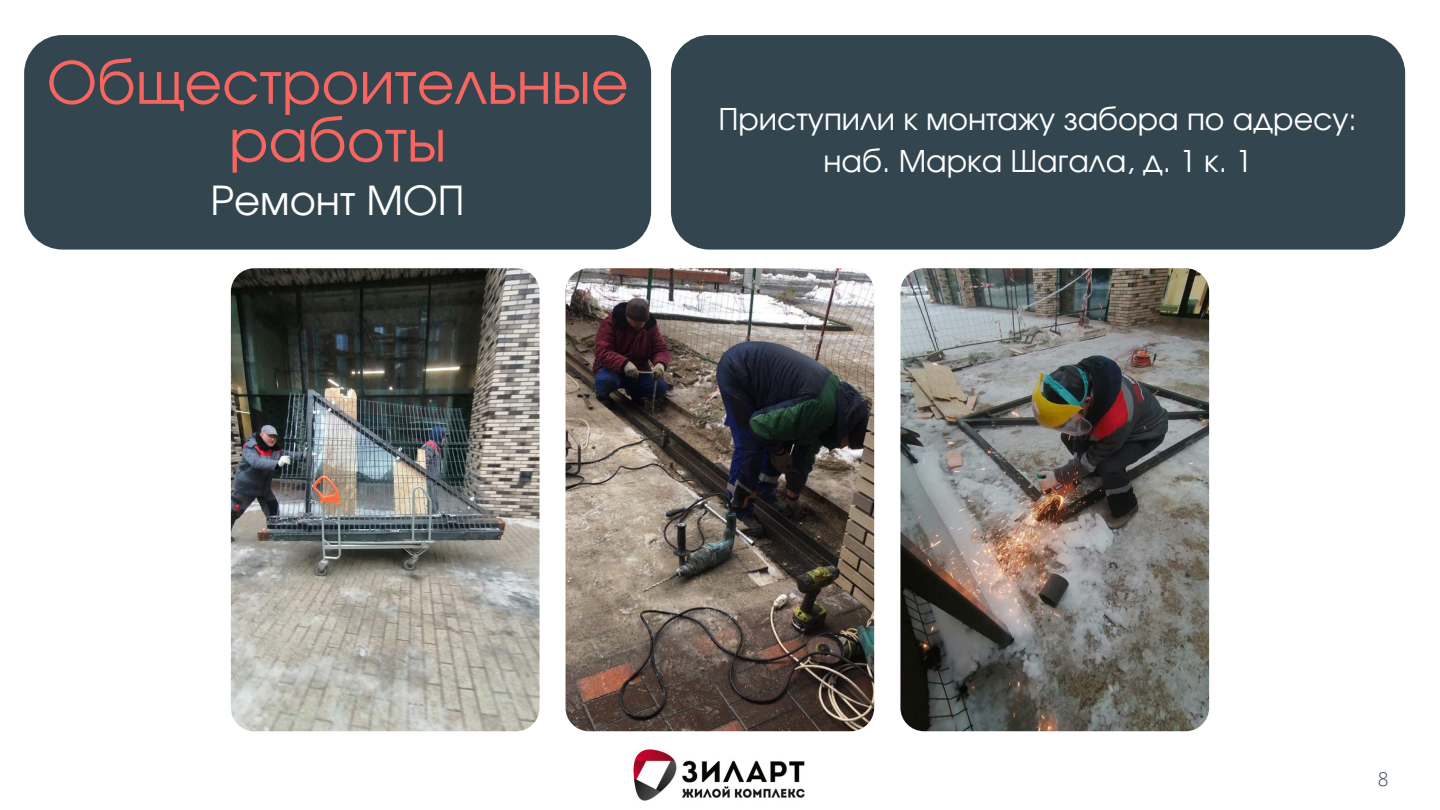
<style>
.page{position:relative;width:1440px;height:810px;background:#fff}
.page>*{position:absolute;margin:0;border:0;box-sizing:border-box;transform-origin:0 0}
.t1{font:58px/57.8px "Evolventa";color:#f6655f;text-align:center}
.t2{font:40px "Evolventa";color:#fff}
.t3{font:30px/42px "Evolventa";color:#fff;text-align:center}
.t4{font:300 19px "Open Sans";color:#33464f}
</style>
<div class="page">
<div style="left:671px;top:35px;width:734px;height:215px;background:#33464f"></div>
<div style="left:24px;top:35px;width:627px;height:215px;background:#33464f"></div>
<img style="left:633px;top:749px;width:172px;height:52px">
<img style="left:231px;top:268px;width:309px;height:463px;border-radius:23px">
<img style="left:566px;top:268px;width:308px;height:463px;border-radius:23px">
<img style="left:900px;top:268px;width:309px;height:463px;border-radius:23px">
<h1 class="t1" style="left:47px;top:58px;width:583px">Общестроительные работы</h1>
<h2 class="t2" style="left:211px;top:183px;width:256px">Ремонт МОП</h2>
<p class="t3" style="left:718px;top:100px;width:640px">Приступили к монтажу забора по адресу: наб. Марка Шагала, д. 1 к. 1</p>
<p class="t4" style="left:1378px;top:765px;width:12px">8</p>
</div>
